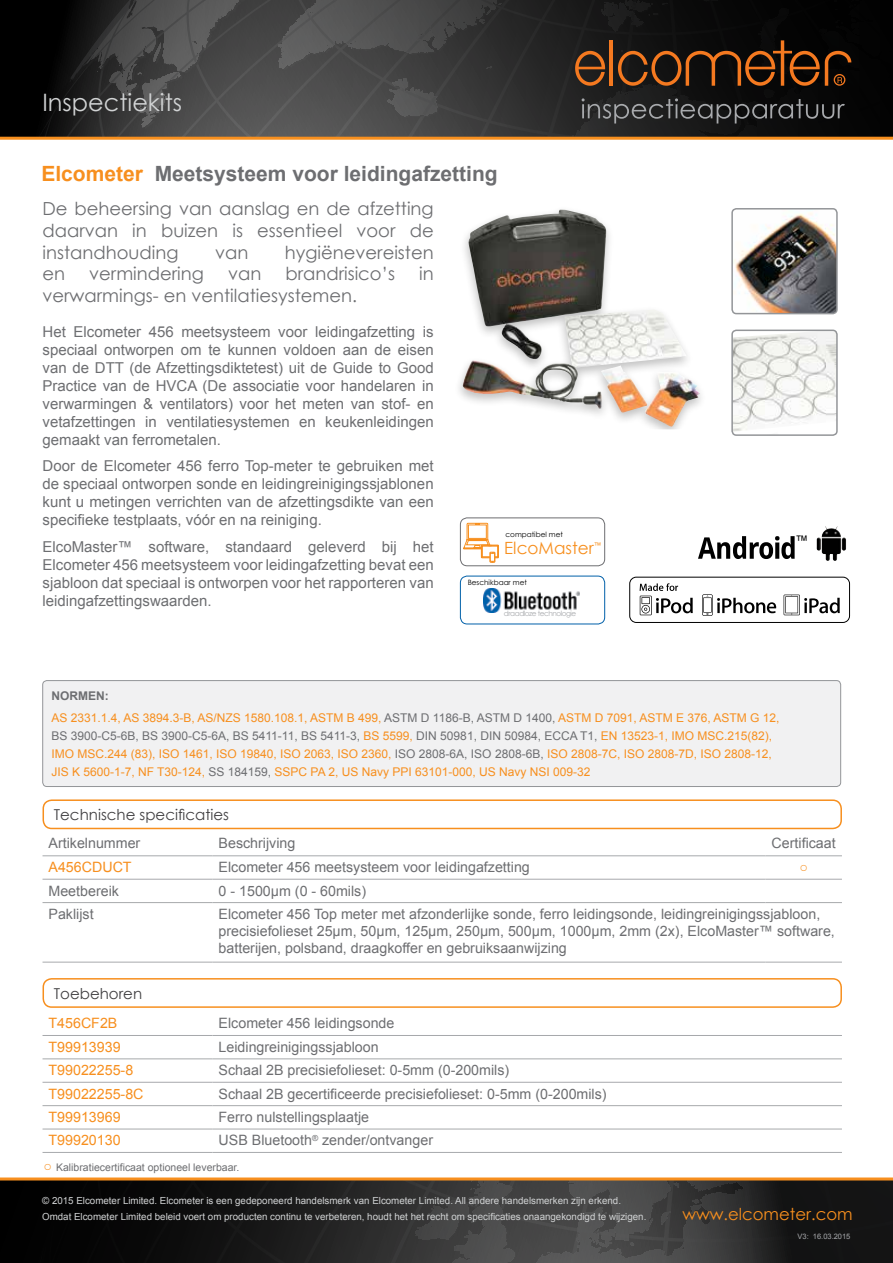
<style>
.page{position:relative;width:893px;height:1263px;background:#fff}
.page>*{position:absolute;margin:0;border:0;box-sizing:border-box;transform-origin:0 0}
.t1{font:24px "Century Gothic";color:#d1d3d4}
.t2{font:700 21px "Arial";color:#6d6e71}
.t3{font:18px/21.6px "Century Gothic";color:#6d6e71;text-align:justify}
.t4{font:16.8px "Century Gothic";color:#f78f1e}
.t5{font:16.5px "Century Gothic";color:#f78f1e}
.t6{font:15px/18px "Arial";color:#6d6e71;text-align:justify}
.t7{font:15px "Century Gothic";color:#414042}
.t8{font:14.25px/17.1px "Arial";color:#6d6e71}
.t9{font:14.25px "Arial";color:#f78f1e}
.t10{font:13.2px "Arial";color:#000}
.t11{font:12px/18px "Arial";color:#f78f1e}
.t12{font:10.5px "Arial";color:#6d6e71}
.t13{font:9.75px/15.9px "Arial";color:#d1d3d4}
.t14{font:7.5px "Arial";color:#a7a9ac}
.t15{font:7.35px "Century Gothic";color:#000}
.t16{font:7.35px "Century Gothic";letter-spacing:-.06em;color:#a7a9ac}
.s1{color:#f78f1e}
.s2{font-weight:700;color:#6d6e71}
.s3{color:#6d6e71}
.s4{font-size:14.25px;color:#f78f1e}
</style>
<div class="page">
<div style="left:0;top:0;width:893px;height:138px;background:#000"></div>
<svg style="left:34px;top:0;width:859px;height:137px;background:#383737"></svg>
<hr style="left:609px;top:40px;width:4px;height:46px;background:#f47920">
<svg style="left:575px;top:51px;width:30px;height:35px"></svg>
<svg style="left:618px;top:0;width:275px;height:86px"></svg>
<svg style="left:582px;top:98px;width:263px;height:26px"></svg>
<hr style="left:0;top:137px;width:893px;height:3px;background:#f78f1e">
<svg style="left:0;top:1180px;width:893px;height:83px;background:#272626"></svg>
<hr style="left:0;top:1177px;width:893px;height:3px;background:#f78f1e">
<div style="left:453px;top:205px;width:255px;height:224px;background:#000;opacity:.25"></div>
<img style="left:462px;top:210px;width:225px;height:199px">
<img style="left:734px;top:212px;width:101px;height:99px">
<div style="left:731px;top:208px;width:107px;height:106px;border:2px solid #939598;border-radius:4px"></div>
<img style="left:734px;top:333px;width:101px;height:99px">
<div style="left:731px;top:330px;width:107px;height:106px;border:2px solid #939598;border-radius:4px"></div>
<div style="left:43px;top:799px;width:799px;height:30px;border:2px solid #f78f1e;border-radius:9px"></div>
<hr style="left:43px;top:879px;width:170px;height:1px;background:#a7a9ac">
<hr style="left:213px;top:879px;width:552px;height:1px;background:#a7a9ac">
<hr style="left:765px;top:879px;width:77px;height:1px;background:#a7a9ac">
<hr style="left:43px;top:902px;width:170px;height:1px;background:#a7a9ac">
<hr style="left:213px;top:902px;width:552px;height:1px;background:#a7a9ac">
<hr style="left:765px;top:902px;width:77px;height:1px;background:#a7a9ac">
<hr style="left:43px;top:962px;width:170px;height:1px;background:#a7a9ac">
<hr style="left:213px;top:962px;width:552px;height:1px;background:#a7a9ac">
<hr style="left:765px;top:962px;width:77px;height:1px;background:#a7a9ac">
<hr style="left:43px;top:855px;width:170px;height:1px;background:#a7a9ac">
<hr style="left:213px;top:855px;width:552px;height:1px;background:#a7a9ac">
<hr style="left:765px;top:855px;width:77px;height:1px;background:#a7a9ac">
<div style="left:43px;top:681px;width:798px;height:105px;background:#f1f1f2;border-radius:4px"></div>
<div style="left:43px;top:680px;width:798px;height:107px;border:1px solid #939598;border-radius:4px"></div>
<div style="left:43px;top:978px;width:799px;height:30px;border:2px solid #f78f1e;border-radius:9px"></div>
<hr style="left:43px;top:1035px;width:170px;height:1px;background:#a7a9ac">
<hr style="left:213px;top:1035px;width:629px;height:1px;background:#a7a9ac">
<hr style="left:43px;top:1058px;width:170px;height:1px;background:#a7a9ac">
<hr style="left:213px;top:1058px;width:629px;height:1px;background:#a7a9ac">
<hr style="left:43px;top:1082px;width:170px;height:1px;background:#a7a9ac">
<hr style="left:213px;top:1082px;width:629px;height:1px;background:#a7a9ac">
<hr style="left:43px;top:1105px;width:170px;height:1px;background:#a7a9ac">
<hr style="left:213px;top:1105px;width:629px;height:1px;background:#a7a9ac">
<hr style="left:43px;top:1129px;width:170px;height:1px;background:#a7a9ac">
<hr style="left:213px;top:1129px;width:629px;height:1px;background:#a7a9ac">
<hr style="left:43px;top:1152px;width:170px;height:1px;background:#a7a9ac">
<hr style="left:213px;top:1152px;width:629px;height:1px;background:#a7a9ac">
<svg style="left:629px;top:577px;width:221px;height:46px"></svg>
<div style="left:460px;top:518px;width:145px;height:48px;border:1px solid #6d6e71;border-radius:7px"></div>
<svg style="left:463px;top:523px;width:36px;height:40px"></svg>
<img style="left:484px;top:589px;width:95px;height:23px">
<div style="left:460px;top:576px;width:145px;height:48px;border:1px solid #0060a9;border-radius:7px"></div>
<img style="left:817px;top:526px;width:29px;height:35px">
<svg style="left:698px;top:536px;width:97px;height:23px"></svg>
<h1 class="t1" style="left:43px;top:86px;width:141px">Inspectiekits</h1>
<h2 class="t2" style="left:41px;top:159px;width:458px"><span class="s1">Elcometer</span> Meetsysteem voor leidingafzetting</h2>
<p class="t3" style="left:43px;top:198px;width:393px">De beheersing van aanslag en de afzetting daarvan in buizen is essentieel voor de instandhouding</p>
<p class="t3" style="left:215px;top:241px;width:35px">van</p>
<p class="t3" style="left:285px;top:241px;width:150px">hygiënevereisten</p>
<p class="t3" style="left:43px;top:263px;width:24px">en</p>
<p class="t3" style="left:89px;top:263px;width:116px">vermindering</p>
<p class="t3" style="left:228px;top:263px;width:35px">van</p>
<p class="t3" style="left:285px;top:263px;width:111px">brandrisico’s</p>
<p class="t3" style="left:419px;top:263px;width:16px">in</p>
<p class="t3" style="left:43px;top:284px;width:316px">verwarmings- en ventilatiesystemen.</p>
<p class="t6" style="left:43px;top:323px;width:393px">Het Elcometer 456 meetsysteem voor leidingafzetting is speciaal ontworpen om te kunnen voldoen aan de eisen van de DTT (de Afzettingsdiktetest) uit de Guide to Good Practice van de HVCA (De associatie voor handelaren in verwarmingen &amp; ventilators) voor het meten van stof- en vetafzettingen in ventilatiesystemen en keukenleidingen gemaakt van ferrometalen.</p>
<p class="t6" style="left:43px;top:457px;width:393px">Door de Elcometer 456 ferro Top-meter te gebruiken met de speciaal ontworpen sonde en leidingreinigingssjablonen kunt u metingen verrichten van de afzettingsdikte van een specifieke testplaats, vóór en na reiniging.</p>
<p class="t6" style="left:43px;top:538px;width:393px">ElcoMaster™ software, standaard geleverd bij het Elcometer 456 meetsysteem voor leidingafzetting bevat een sjabloon dat speciaal is ontworpen voor het rapporteren van leidingafzettingswaarden.</p>
<p class="t15" style="left:505px;top:529px;width:59px">compatibel met</p>
<p class="t4" style="left:504px;top:537px;width:99px">ElcoMaster<sup>™</sup></p>
<p class="t15" style="left:468px;top:577px;width:61px">Beschikbaar met</p>
<p class="t16" style="left:504px;top:608px;width:74px">draadloze technologie</p>
<p class="t10" style="left:795px;top:532px;width:15px">™</p>
<p class="t11" style="left:51px;top:685px;width:730px;line-height:22.2px"><span class="s2">NORMEN:<br></span>AS 2331.1.4, AS 3894.3-B, AS/NZS 1580.108.1, ASTM B 499, <span class="s3">ASTM D 1186-B, ASTM D 1400,</span> ASTM D 7091, ASTM E 376, ASTM G 12,</p>
<p class="t11" style="left:51px;top:727px;width:722px;text-align:justify"><span class="s3">BS 3900-C5-6B, BS 3900-C5-6A, BS 5411-11, BS 5411-3,</span> BS 5599, <span class="s3">DIN 50981, DIN 50984, ECCA T1,</span> EN 13523-1, IMO MSC.215(82), IMO MSC.244 (83), ISO 1461, ISO 19840, ISO 2063, ISO 2360, <span class="s3">ISO 2808-6A, ISO 2808-6B,</span> ISO 2808-7C, ISO 2808-7D, ISO 2808-12, JIS K 5600-1-7, NF T30-124, <span class="s3">SS 184159,</span> SSPC PA 2, US Navy PPI 63101-000, US Navy NSI 009-32</p>
<p class="t7" style="left:54px;top:804px;width:177px">Technische specificaties</p>
<p class="t8" style="left:49px;top:835px;width:93px">Artikelnummer</p>
<p class="t8" style="left:219px;top:835px;width:78px">Beschrijving</p>
<p class="t8" style="left:772px;top:835px;width:66px">Certificaat</p>
<p class="t9" style="left:49px;top:858px;width:85px">A456CDUCT</p>
<p class="t8" style="left:219px;top:859px;width:313px">Elcometer 456 meetsysteem voor leidingafzetting</p>
<p class="t9" style="left:799px;top:858px;width:10px">○</p>
<p class="t8" style="left:49px;top:882px;width:72px">Meetbereik</p>
<p class="t8" style="left:219px;top:882px;width:149px">0 - 1500μm (0 - 60mils)</p>
<p class="t8" style="left:49px;top:905px;width:47px">Paklijst</p>
<p class="t8" style="left:219px;top:905px;width:618px">Elcometer 456 Top meter met afzonderlijke sonde, ferro leidingsonde, leidingreinigingssjabloon, precisiefolieset 25μm, 50μm, 125μm, 250μm, 500μm, 1000μm, 2mm (2x), ElcoMaster™ software, batterijen, polsband, draagkoffer en gebruiksaanwijzing</p>
<p class="t7" style="left:54px;top:983px;width:90px">Toebehoren</p>
<p class="t9" style="left:49px;top:1014px;width:70px">T456CF2B</p>
<p class="t8" style="left:219px;top:1015px;width:177px">Elcometer 456 leidingsonde</p>
<p class="t9" style="left:49px;top:1037px;width:74px">T99913939</p>
<p class="t8" style="left:219px;top:1038px;width:161px">Leidingreinigingssjabloon</p>
<p class="t9" style="left:49px;top:1061px;width:86px">T99022255-8</p>
<p class="t8" style="left:219px;top:1062px;width:292px">Schaal 2B precisiefolieset: 0-5mm (0-200mils)</p>
<p class="t9" style="left:49px;top:1084px;width:97px">T99022255-8C</p>
<p class="t8" style="left:219px;top:1085px;width:390px">Schaal 2B gecertificeerde precisiefolieset: 0-5mm (0-200mils)</p>
<p class="t9" style="left:49px;top:1108px;width:74px">T99913969</p>
<p class="t8" style="left:219px;top:1108px;width:152px">Ferro nulstellingsplaatje</p>
<p class="t9" style="left:49px;top:1131px;width:74px">T99920130</p>
<p class="t8" style="left:219px;top:1132px;width:216px">USB Bluetooth<sup>®</sup> zender/ontvanger</p>
<p class="t12" style="left:44px;top:1161px;width:197px"><span class="s4">○</span> Kalibratiecertificaat optioneel leverbaar.</p>
<p class="t13" style="left:42px;top:1192px;width:606px">© 2015 Elcometer Limited. Elcometer is een gedeponeerd handelsmerk van Elcometer Limited. All andere handelsmerken zijn erkend.<br>Omdat Elcometer Limited beleid voert om producten continu te verbeteren, houdt het het recht om specificaties onaangekondigd te wijzigen.</p>
<p class="t5" style="left:682px;top:1202px;width:172px">www.elcometer.com</p>
<p class="t14" style="left:797px;top:1231px;width:54px">V3: 16.03.2015</p>
</div>
